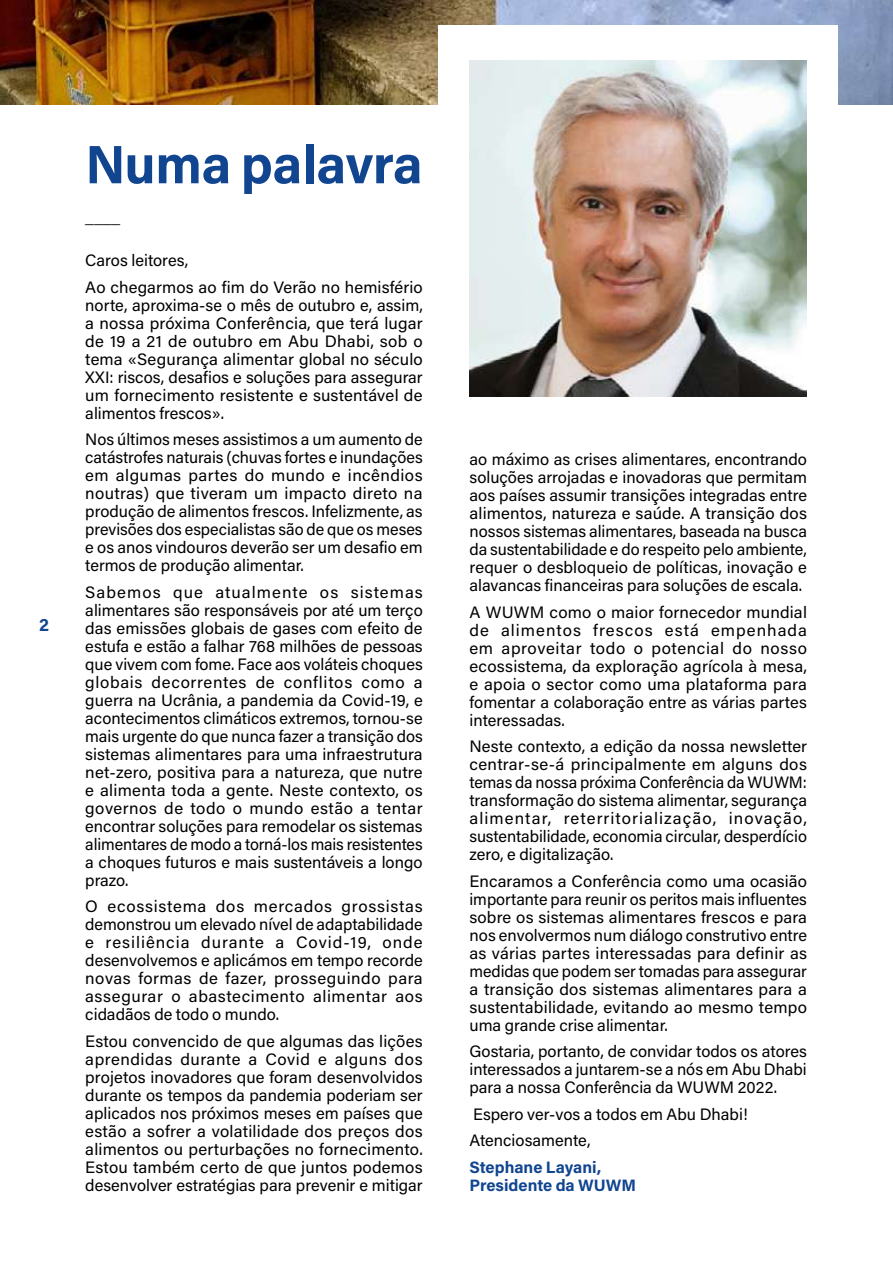
<style>
.page{position:relative;width:893px;height:1263px;background:#fff}
.page>*{position:absolute;margin:0;border:0;box-sizing:border-box;transform-origin:0 0}
.t1{font:700 54px "Acumin Pro";letter-spacing:-.01em;color:#114590}
.t2{font:700 18px "Acumin Pro";color:#114590}
.t3{font:16.5px/18px "Acumin Pro";color:#000;text-align:justify}
.t4{font:700 16.5px/18px "Acumin Pro";color:#114590}
.t5{font:700 16.5px "Acumin Pro";color:#000}
</style>
<div class="page">
<img style="left:0;top:0;width:893px;height:104px">
<div style="left:438px;top:25px;width:400px;height:624px;background:#fff"></div>
<img style="left:469px;top:60px;width:337px;height:337px">
<p class="t2" style="left:39px;top:612px;width:11px">2</p>
<h1 class="t1" style="left:85px;top:126px;width:339px">Numa palavra</h1>
<p class="t5" style="left:85px;top:205px;width:36px">____</p>
<p class="t3" style="left:85px;top:246px;width:339px;line-height:26.5px">Caros leitores,<br>Ao chegarmos ao fim do Verão no hemisfério</p>
<p class="t3" style="left:85px;top:295px;width:339px">norte, aproxima-se o mês de outubro e, assim, a nossa próxima Conferência, que terá lugar de 19 a 21 de outubro em Abu Dhabi, sob o tema «Segurança alimentar global no século XXI: riscos, desafios e soluções para assegurar um fornecimento resistente e sustentável de alimentos frescos».</p>
<p class="t3" style="left:85px;top:430px;width:339px">Nos últimos meses assistimos a um aumento de catástrofes naturais (chuvas fortes e inundações em algumas partes do mundo e incêndios noutras) que tiveram um impacto direto na produção de alimentos frescos. Infelizmente, as previsões dos especialistas são de que os meses e os anos vindouros deverão ser um desafio em termos de produção alimentar.</p>
<p class="t3" style="left:85px;top:582px;width:339px">Sabemos que atualmente os sistemas alimentares são responsáveis por até um terço das emissões globais de gases com efeito de estufa e estão a falhar 768 milhões de pessoas que vivem com fome. Face aos voláteis choques globais decorrentes de conflitos como a guerra na Ucrânia, a pandemia da Covid-19, e acontecimentos climáticos extremos, tornou-se mais urgente do que nunca fazer a transição dos sistemas alimentares para uma infraestrutura net-zero, positiva para a natureza, que nutre e alimenta toda a gente. Neste contexto, os governos de todo o mundo estão a tentar encontrar soluções para remodelar os sistemas alimentares de modo a torná-los mais resistentes a choques futuros e mais sustentáveis a longo prazo.</p>
<p class="t3" style="left:85px;top:897px;width:339px">O ecossistema dos mercados grossistas demonstrou um elevado nível de adaptabilidade e resiliência durante a Covid-19, onde desenvolvemos e aplicámos em tempo recorde novas formas de fazer, prosseguindo para assegurar o abastecimento alimentar aos cidadãos de todo o mundo.</p>
<p class="t3" style="left:85px;top:1031px;width:339px">Estou convencido de que algumas das lições aprendidas durante a Covid e alguns dos projetos inovadores que foram desenvolvidos durante os tempos da pandemia poderiam ser aplicados nos próximos meses em países que estão a sofrer a volatilidade dos preços dos alimentos ou perturbações no fornecimento.<br>Estou também certo de que juntos podemos desenvolver estratégias para prevenir e mitigar</p>
<p class="t3" style="left:469px;top:450px;width:339px">ao máximo as crises alimentares, encontrando soluções arrojadas e inovadoras que permitam aos países assumir transições integradas entre alimentos, natureza e saúde. A transição dos nossos sistemas alimentares, baseada na busca da sustentabilidade e do respeito pelo ambiente, requer o desbloqueio de políticas, inovação e alavancas financeiras para soluções de escala.</p>
<p class="t3" style="left:469px;top:602px;width:339px">A WUWM como o maior fornecedor mundial de alimentos frescos está empenhada em aproveitar todo o potencial do nosso ecossistema, da exploração agrícola à mesa, e apoia o sector como uma plataforma para fomentar a colaboração entre as várias partes interessadas.</p>
<p class="t3" style="left:469px;top:737px;width:339px">Neste contexto, a edição da nossa newsletter centrar-se-á principalmente em alguns dos temas da nossa próxima Conferência da WUWM: transformação do sistema alimentar, segurança alimentar, reterritorialização, inovação, sustentabilidade, economia circular, desperdício zero, e digitalização.</p>
<p class="t3" style="left:469px;top:871px;width:339px">Encaramos a Conferência como uma ocasião importante para reunir os peritos mais influentes sobre os sistemas alimentares frescos e para nos envolvermos num diálogo construtivo entre as várias partes interessadas para definir as medidas que podem ser tomadas para assegurar a transição dos sistemas alimentares para a sustentabilidade, evitando ao mesmo tempo uma grande crise alimentar.</p>
<p class="t3" style="left:469px;top:1042px;width:339px">Gostaria, portanto, de convidar todos os atores interessados a juntarem-se a nós em Abu Dhabi para a nossa Conferência da WUWM 2022.</p>
<p class="t3" style="left:469px;top:1100px;width:280px;line-height:26.5px">Espero ver-vos a todos em Abu Dhabi!<br>Atenciosamente,</p>
<p class="t4" style="left:469px;top:1157px;width:168px">Stephane Layani,<br>Presidente da WUWM</p>
</div>
